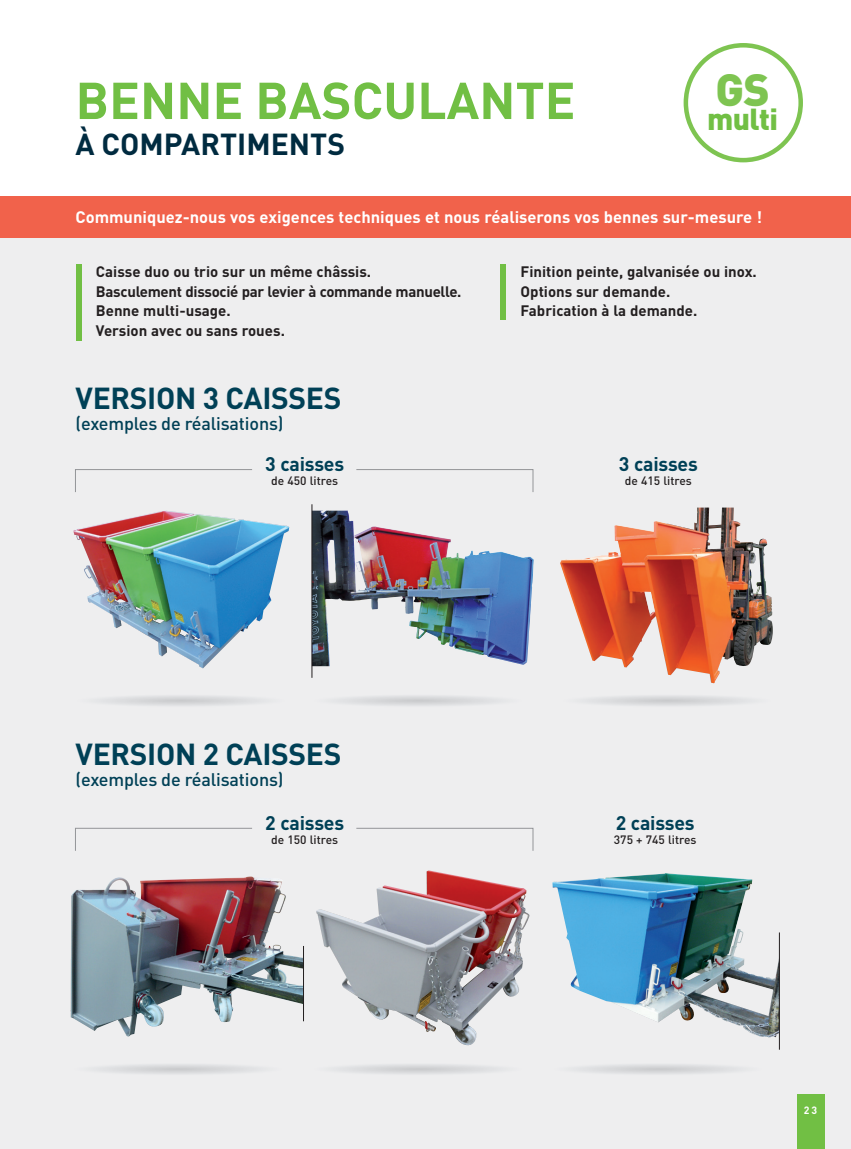
<style>
.page{position:relative;width:851px;height:1149px;background:#fff}
.page>*{position:absolute;margin:0;border:0;box-sizing:border-box;transform-origin:0 0}
.t1{font:700 51px "DIN";color:#71bf44}
.t2{font:900 44.55px "DIN";color:#7ec451}
.t3{font:700 30px "DIN";letter-spacing:-.01em;color:#004056}
.t4{font:700 30px "DIN";color:#002b40}
.t5{font:900 30px "DIN";letter-spacing:-.02em;color:#71bf44}
.t6{font:700 19.5px "DIN";letter-spacing:-.01em;color:#004056}
.t7{font:500 18px "DIN";letter-spacing:-.01em;color:#004056}
.t8{font:700 16.5px "DIN";color:#fff}
.t9{font:700 15px/19.5px "DIN";color:#231f20}
.t10{font:500 12px "DIN";color:#231f20}
.t11{font:700 10.5px "DIN";color:#fff}
</style>
<div class="page">
<div style="left:0;top:196px;width:850px;height:952px;background:#eeeeef"></div>
<div style="left:796px;top:1094px;width:28px;height:54px;background:#71bf44"></div>
<svg style="left:683px;top:43px;width:119px;height:119px"></svg>
<div style="left:0;top:196px;width:850px;height:42px;background:#f1624b"></div>
<div style="left:76px;top:264px;width:6px;height:76px;background:#71bf44"></div>
<div style="left:500px;top:264px;width:6px;height:55px;background:#71bf44"></div>
<img style="left:73px;top:510px;width:216px;height:158px">
<img style="left:560px;top:507px;width:212px;height:176px">
<svg style="left:75px;top:469px;width:177px;height:23px"></svg>
<svg style="left:356px;top:469px;width:177px;height:23px"></svg>
<img style="left:312px;top:510px;width:221px;height:156px">
<hr style="left:311px;top:504px;width:1px;height:173px;background:#231f20">
<img style="left:316px;top:870px;width:213px;height:175px">
<svg style="left:75px;top:827px;width:177px;height:23px"></svg>
<svg style="left:356px;top:827px;width:177px;height:23px"></svg>
<img style="left:71px;top:876px;width:233px;height:160px">
<hr style="left:303px;top:945px;width:1px;height:75px;background:#231f20">
<img style="left:552px;top:873px;width:227px;height:164px">
<hr style="left:779px;top:932px;width:1px;height:117px;background:#231f20">
<h1 class="t1" style="left:75px;top:67px;width:501px">BENNE BASCULANTE</h1>
<h3 class="t4" style="left:75px;top:124px;width:271px">À COMPARTIMENTS</h3>
<h2 class="t2" style="left:715px;top:60px;width:56px">GS</h2>
<h3 class="t5" style="left:707px;top:99px;width:72px">multi</h3>
<p class="t8" style="left:75px;top:206px;width:688px">Communiquez-nous vos exigences techniques et nous réaliserons vos bennes sur-mesure !</p>
<p class="t9" style="left:96px;top:261px;width:367px">Caisse duo ou trio sur un même châssis.<br>Basculement dissocié par levier à commande manuelle.<br>Benne multi-usage.<br>Version avec ou sans roues.</p>
<p class="t9" style="left:520px;top:261px;width:238px">Finition peinte, galvanisée ou inox.<br>Options sur demande.<br>Fabrication à la demande.</p>
<h3 class="t3" style="left:75px;top:378px;width:267px">VERSION 3 CAISSES</h3>
<p class="t7" style="left:75px;top:412px;width:209px">(exemples de réalisations)</p>
<h3 class="t6" style="left:265px;top:451px;width:80px">3 caisses</h3>
<p class="t10" style="left:271px;top:473px;width:68px">de 450 litres</p>
<h3 class="t3" style="left:75px;top:734px;width:267px">VERSION 2 CAISSES</h3>
<p class="t7" style="left:75px;top:767px;width:209px">(exemples de réalisations)</p>
<h3 class="t6" style="left:265px;top:809px;width:80px">2 caisses</h3>
<p class="t10" style="left:271px;top:831px;width:68px">de 150 litres</p>
<h3 class="t6" style="left:618px;top:451px;width:80px">3 caisses</h3>
<p class="t10" style="left:624px;top:473px;width:68px">de 415 litres</p>
<h3 class="t6" style="left:615px;top:809px;width:80px">2 caisses</h3>
<p class="t10" style="left:613px;top:831px;width:84px">375 + 745 litres</p>
<p class="t11" style="left:803px;top:1103px;width:15px">23</p>
</div>
